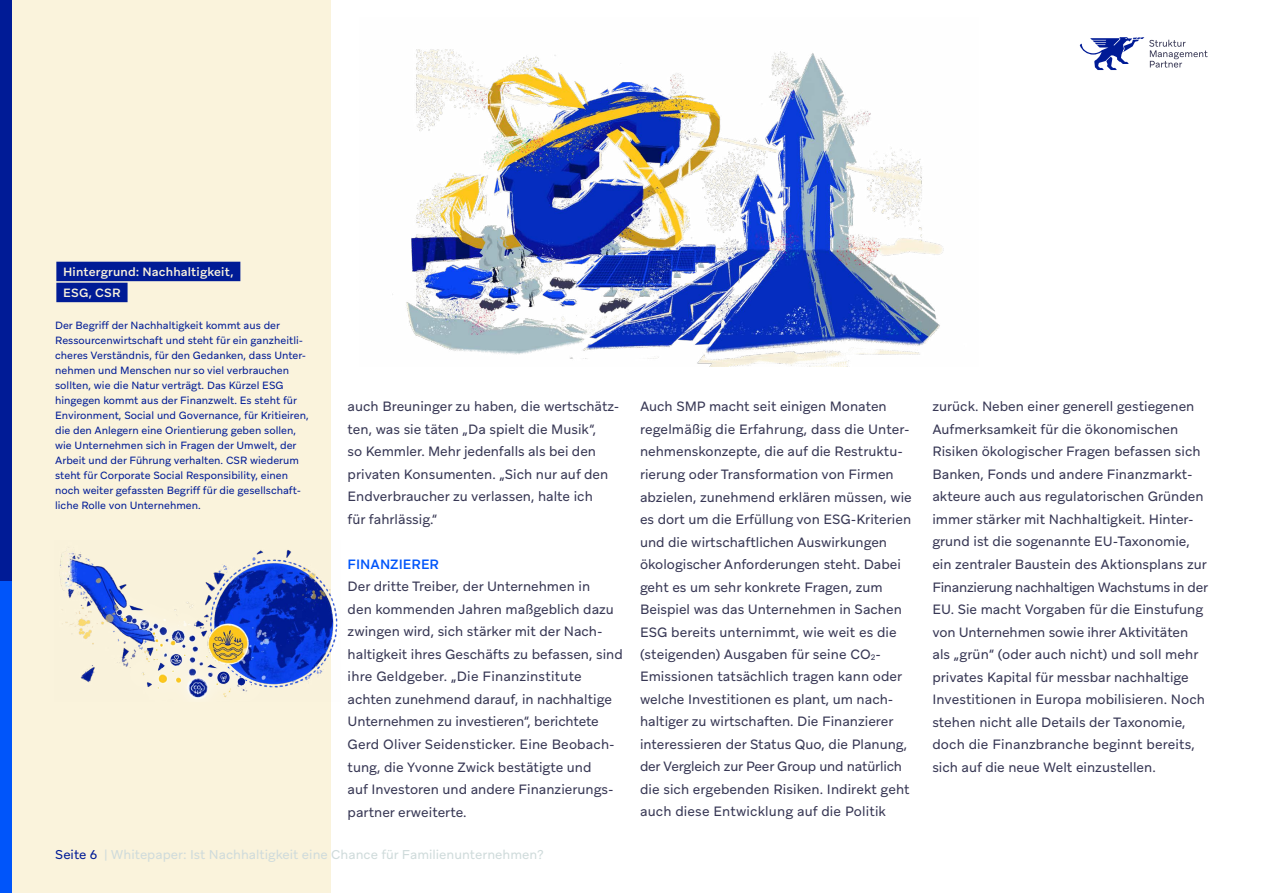
<style>
.page{position:relative;width:1263px;height:893px;background:#fff}
.page>*{position:absolute;margin:0;border:0;box-sizing:border-box;transform-origin:0 0}
.t1{font:13.5px/22.5px "Aribau Grotesk";color:#373754}
.t2{font:500 13.5px "Aribau Grotesk";color:#0055fa}
.t3{font:12.75px "Aribau Grotesk";color:#cfdbdb}
.t4{font:500 12px/21px "Aribau Grotesk";letter-spacing:.015em;color:#faf3dc}
.t5{font:10.5px/15px "Aribau Grotesk";color:#001b96}
.s1{color:#001b96}
</style>
<div class="page">
<div style="left:0;top:0;width:331px;height:893px;background:#faf3dc"></div>
<div style="left:0;top:580px;width:12px;height:313px;background:#0055fa"></div>
<div style="left:0;top:0;width:12px;height:580px;background:#001b96"></div>
<div style="left:56px;top:262px;width:184px;height:19px;background:#001b96"></div>
<div style="left:56px;top:283px;width:72px;height:19px;background:#001b96"></div>
<img style="left:392px;top:49px;width:552px;height:317px">
<img style="left:60px;top:550px;width:278px;height:149px">
<svg style="left:1080px;top:37px;width:128px;height:33px"></svg>
<p class="t4" style="left:63px;top:261px;width:172px">Hintergrund: Nachhaltigkeit,<br>ESG, CSR</p>
<p class="t5" style="left:55px;top:317px;width:255px">Der Begriff der Nachhaltigkeit kommt aus der Ressourcenwirtschaft und steht für ein ganzheitli&shy;cheres Verständnis, für den Gedanken, dass Unter&shy;nehmen und Menschen nur so viel verbrauchen sollten, wie die Natur verträgt. Das Kürzel ESG hingegen kommt aus der Finanzwelt. Es steht für Environment, Social und Governance, für Kritieiren, die den Anlegern eine Orientierung geben sollen, wie Unternehmen sich in Fragen der Umwelt, der Arbeit und der Führung verhalten. CSR wiederum steht für Corporate Social Responsibility, einen noch weiter gefassten Begriff für die gesellschaft&shy;liche Rolle von Unternehmen.</p>
<p class="t1" style="left:348px;top:395px;width:273px">auch Breuninger zu haben, die wertschätz&shy;ten, was sie täten „Da spielt die Musik“,<br>so Kemmler. Mehr jedenfalls als bei den privaten Konsumenten. „Sich nur auf den Endverbraucher zu verlassen, halte ich<br>für fahrlässig.“</p>
<p class="t2" style="left:348px;top:556px;width:93px">FINANZIERER</p>
<p class="t1" style="left:348px;top:575px;width:277px">Der dritte Treiber, der Unternehmen in<br>den kommenden Jahren maßgeblich dazu zwingen wird, sich stärker mit der Nach&shy;haltigkeit ihres Geschäfts zu befassen, sind ihre Geldgeber. „Die Finanzinstitute achten zunehmend darauf, in nachhaltige Unternehmen zu investieren“, berichtete Gerd Oliver Seidensticker. Eine Beobach&shy;tung, die Yvonne Zwick bestätigte und<br>auf Investoren und andere Finanzierungs&shy;partner erweiterte.</p>
<p class="t3" style="left:55px;top:846px;width:490px"><span class="s1">Seite 6</span> | Whitepaper: Ist Nachhaltigkeit eine Chance für Familienunternehmen?</p>
<p class="t1" style="left:640px;top:395px;width:273px">Auch SMP macht seit einigen Monaten regelmäßig die Erfahrung, dass die Unter&shy;nehmenskonzepte, die auf die Restruktu&shy;rierung oder Transformation von Firmen abzielen, zunehmend erklären müssen, wie es dort um die Erfüllung von ESG-Kriterien und die wirtschaftlichen Auswirkungen ökologischer Anforderungen steht. Dabei geht es um sehr konkrete Fragen, zum Beispiel was das Unternehmen in Sachen ESG bereits unternimmt, wie weit es die (steigenden) Ausgaben für seine CO<sub>2</sub>- Emissionen tatsächlich tragen kann oder welche Investitionen es plant, um nach&shy;haltiger zu wirtschaften. Die Finanzierer interessieren der Status Quo, die Planung, der Vergleich zur Peer Group und natürlich die sich ergebenden Risiken. Indirekt geht auch diese Entwicklung auf die Politik</p>
<p class="t1" style="left:932px;top:395px;width:277px">zurück. Neben einer generell gestiegenen Aufmerksamkeit für die ökonomischen Risiken ökologischer Fragen befassen sich Banken, Fonds und andere Finanzmarkt&shy;akteure auch aus regulatorischen Gründen immer stärker mit Nachhaltigkeit. Hinter&shy;grund ist die sogenannte EU-Taxonomie, ein zentraler Baustein des Aktionsplans zur Finanzierung nachhaltigen Wachstums in der EU. Sie macht Vorgaben für die Einstufung von Unternehmen sowie ihrer Aktivitäten als „grün“ (oder auch nicht) und soll mehr privates Kapital für messbar nachhaltige Investitionen in Europa mobilisieren. Noch stehen nicht alle Details der Taxonomie, doch die Finanzbranche beginnt bereits, sich auf die neue Welt einzustellen.</p>
</div>
